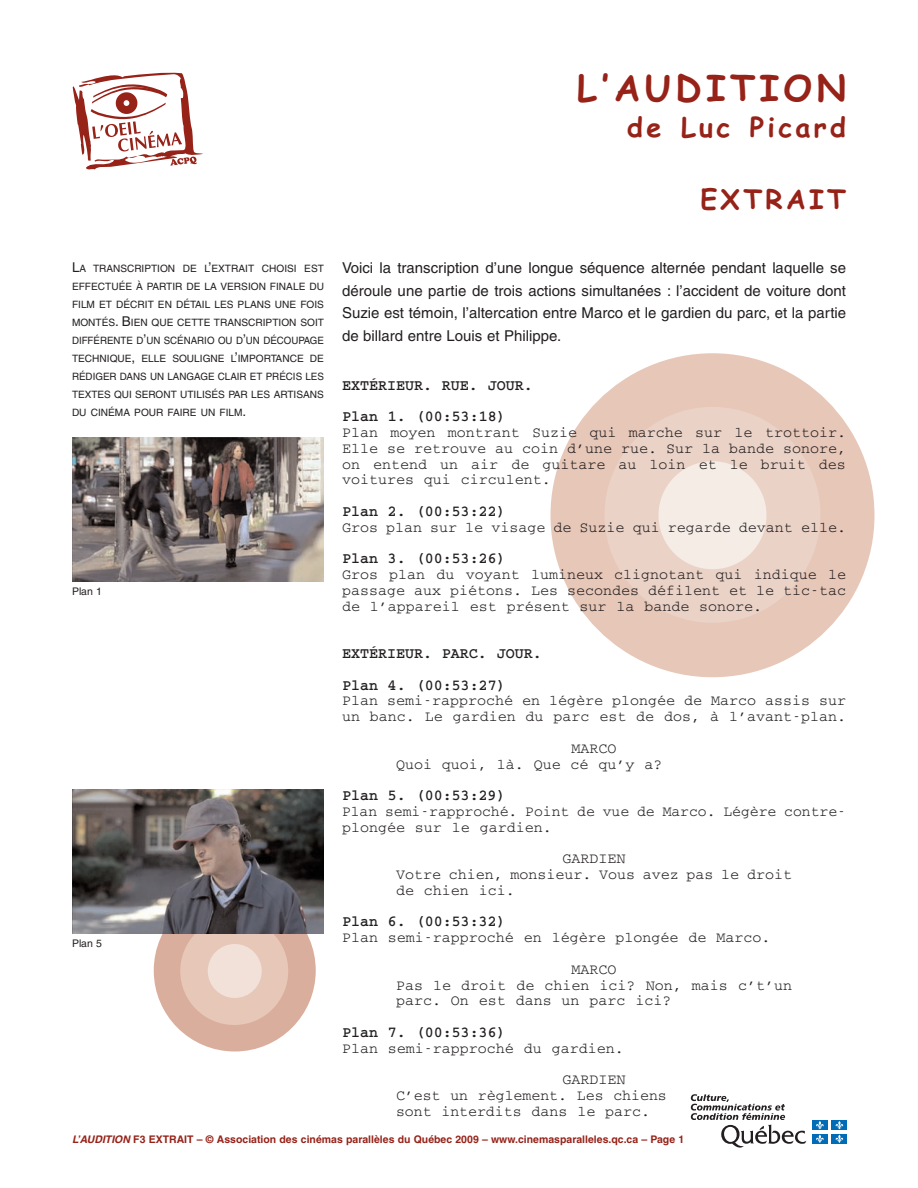
<style>
.page{position:relative;width:918px;height:1188px;background:#fff}
.page>*{position:absolute;margin:0;border:0;box-sizing:border-box;transform-origin:0 0}
.t1{font:700 36px "Comic Sans MS";letter-spacing:.12em;color:#962218}
.t2{font:700 27px "Comic Sans MS";letter-spacing:.12em;color:#962218}
.t3{font:15px/15.8px "Courier";color:#231f20}
.t4{font:15px/22.5px "Helvetica";color:#231f20;text-align:justify}
.t5{font:700 15px/31.5px "Courier";color:#231f20}
.t6{font:700 10.5px "Helvetica";color:#962218}
.t7{font:10.5px "Helvetica";color:#231f20}
.t8{font:10.2px/18px "Helvetica";color:#231f20;text-align:justify}
.s1{font-style:italic}
.s2{font-size:13.5px}
</style>
<div class="page">
<div style="left:550px;top:353px;width:324px;height:324px;background:#e7c7b8;border-radius:50%"></div>
<div style="left:604px;top:407px;width:216px;height:216px;background:#ebd2c7;border-radius:50%"></div>
<div style="left:658px;top:461px;width:108px;height:108px;background:#f5ece6;border-radius:50%"></div>
<div style="left:154px;top:890px;width:162px;height:162px;background:#daae9c;border-radius:50%"></div>
<div style="left:180px;top:917px;width:108px;height:108px;background:#e7c7b8;border-radius:50%"></div>
<div style="left:208px;top:944px;width:54px;height:54px;background:#f2e1d9;border-radius:50%"></div>
<svg style="left:691px;top:1094px;width:115px;height:54px"></svg>
<div style="left:812px;top:1120px;width:15px;height:10px;background:#006cb7"></div>
<svg style="left:816px;top:1121px;width:8px;height:8px"></svg>
<div style="left:832px;top:1120px;width:15px;height:10px;background:#006cb7"></div>
<svg style="left:835px;top:1121px;width:8px;height:8px"></svg>
<div style="left:812px;top:1134px;width:15px;height:9px;background:#006cb7"></div>
<svg style="left:816px;top:1135px;width:8px;height:8px"></svg>
<div style="left:832px;top:1134px;width:15px;height:9px;background:#006cb7"></div>
<svg style="left:835px;top:1135px;width:8px;height:8px"></svg>
<svg style="left:73px;top:73px;width:130px;height:97px"></svg>
<img style="left:72px;top:437px;width:252px;height:144px">
<img style="left:72px;top:790px;width:252px;height:144px">
<h1 class="t1" style="left:577px;top:67px;width:270px">L’AUDITION</h1>
<h2 class="t2" style="left:627px;top:112px;width:220px">de Luc Picard</h2>
<h2 class="t2" style="left:700px;top:184px;width:147px">EXTRAIT</h2>
<p class="t4" style="left:342px;top:258px;width:506px">Voici la transcription d’une longue séquence alternée pendant laquelle se déroule une partie de trois actions simultanées : l’accident de voiture dont Suzie est témoin, l’altercation entre Marco et le gardien du parc, et la partie de billard entre Louis et Philippe.</p>
<p class="t5" style="left:342px;top:370px;width:192px">EXTÉRIEUR. RUE. JOUR.<br>Plan 1. (00:53:18)</p>
<p class="t3" style="left:342px;top:426px;width:506px;text-align:justify">Plan moyen montrant Suzie qui marche sur le trottoir.<br>Elle se retrouve au coin d’une rue. Sur la bande sonore, on entend un air de guitare au loin et le bruit des voitures qui circulent.</p>
<p class="t5" style="left:342px;top:496px;width:165px">Plan 2. (00:53:22)</p>
<p class="t3" style="left:342px;top:520px;width:506px">Gros plan sur le visage de Suzie qui regarde devant elle.</p>
<p class="t5" style="left:342px;top:544px;width:165px">Plan 3. (00:53:26)</p>
<p class="t3" style="left:342px;top:568px;width:506px;text-align:justify">Gros plan du voyant lumineux clignotant qui indique le passage aux piétons. Les secondes défilent et le tic-tac de l’appareil est présent sur la bande sonore.</p>
<p class="t5" style="left:342px;top:638px;width:201px">EXTÉRIEUR. PARC. JOUR.<br>Plan 4. (00:53:27)</p>
<p class="t3" style="left:342px;top:694px;width:506px">Plan semi-rapproché en légère plongée de Marco assis sur un banc. Le gardien du parc est de dos, à l’avant-plan.</p>
<p class="t3" style="left:396px;top:741px;width:268px;text-indent:176px">MARCO<br>Quoi quoi, là. Que cé qu’y a?</p>
<p class="t5" style="left:342px;top:781px;width:165px">Plan 5. (00:53:29)</p>
<p class="t3" style="left:342px;top:804px;width:505px">Plan semi-rapproché. Point de vue de Marco. Légère contre&shy;plongée sur le gardien.</p>
<p class="t3" style="left:396px;top:852px;width:398px;text-indent:166px">GARDIEN<br>Votre chien, monsieur. Vous avez pas le droit de chien ici.</p>
<p class="t5" style="left:342px;top:907px;width:165px">Plan 6. (00:53:32)</p>
<p class="t3" style="left:572px;top:923px;width:200px;line-height:31.7px;text-indent:-230px">Plan semi-rapproché en légère plongée de Marco.<br>MARCO</p>
<p class="t3" style="left:396px;top:978px;width:398px">Pas le droit de chien ici? Non, mais c’t’un parc. On est dans un parc ici?</p>
<p class="t5" style="left:342px;top:1017px;width:165px">Plan 7. (00:53:36)</p>
<p class="t3" style="left:342px;top:1033px;width:285px;line-height:31.5px;text-align:right">Plan semi-rapproché du gardien.<br>GARDIEN</p>
<p class="t3" style="left:396px;top:1089px;width:272px">C’est un règlement. Les chiens sont interdits dans le parc.</p>
<p class="t6" style="left:72px;top:1135px;width:614px"><span class="s1">L’AUDITION</span> F3 EXTRAIT – © Association des cinémas parallèles du Québec 2009 – www.cinemasparalleles.qc.ca – Page 1</p>
<p class="t8" style="left:72px;top:261px;width:254px"><span class="s2">L</span>A TRANSCRIPTION DE L<span class="s2">’</span>EXTRAIT CHOISI EST EFFECTUÉE À PARTIR DE LA VERSION FINALE DU FILM ET DÉCRIT EN DÉTAIL LES PLANS UNE FOIS MONTÉS<span class="s2">. B</span>IEN QUE CETTE TRANSCRIPTION SOIT DIFFÉRENTE D<span class="s2">’</span>UN SCÉNARIO OU D<span class="s2">’</span>UN DÉCOUPAGE TECHNIQUE<span class="s2">,</span> ELLE SOULIGNE L<span class="s2">’</span>IMPORTANCE DE RÉDIGER DANS UN LANGAGE CLAIR ET PRÉCIS LES TEXTES QUI SERONT UTILISÉS PAR LES ARTISANS DU CINÉMA POUR FAIRE UN FILM<span class="s2">.</span></p>
<p class="t7" style="left:72px;top:587px;width:32px">Plan 1</p>
<p class="t7" style="left:72px;top:940px;width:32px">Plan 5</p>
</div>
